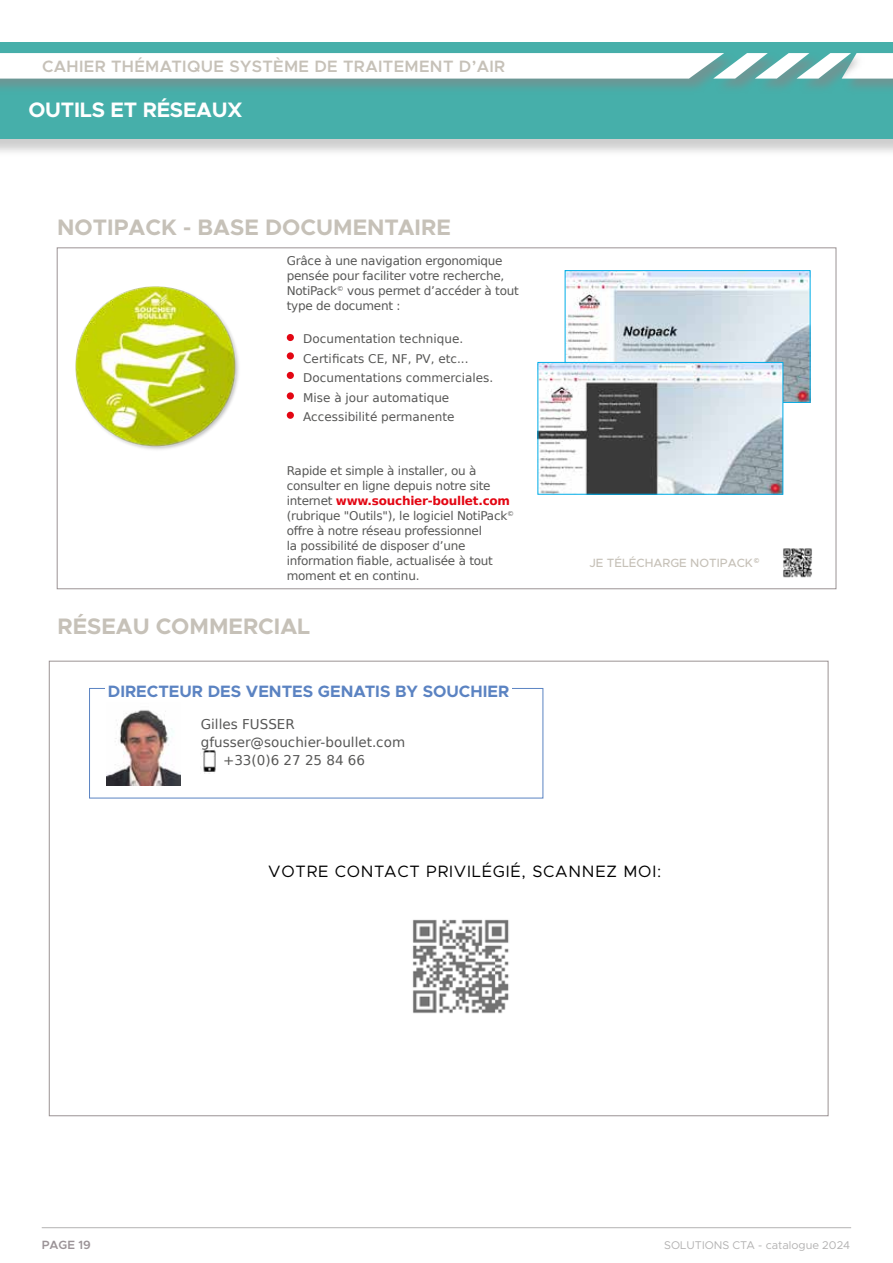
<style>
.page{position:relative;width:893px;height:1263px;background:#fff}
.page>*{position:absolute;margin:0;border:0;box-sizing:border-box;transform-origin:0 0}
.t1{font:700 22.5px "Metropolis";color:#c6c1b8}
.t2{font:700 21px "Metropolis";letter-spacing:-.01em;color:#fff}
.t3{font:600 16.5px "Metropolis";letter-spacing:.02em;color:#c6c1b8}
.t4{font:700 16.5px "Metropolis";color:#5b83c2}
.t5{font:16.5px "Metropolis";letter-spacing:.045em;color:#000}
.t6{font:13.5px "DejaVu Sans";color:#575756}
.t7{font:12px/15px "DejaVu Sans";letter-spacing:-.02em;color:#575756}
.t8{font:12px/19.5px "DejaVu Sans";color:#575756}
.t9{font:500 12px "Metropolis";color:#c6c1b8}
.t10{font:600 12px "Metropolis";color:#9b9397}
.t11{font:11.25px "Metropolis";color:#b3b2b2}
.s1{font-weight:700;color:#e30613}
</style>
<div class="page">
<hr style="left:42px;top:1227px;width:809px;height:1px;background:#b3b2b2">
<div style="left:287px;top:334px;width:7px;height:7px;background:#e30613;border-radius:50%"></div>
<div style="left:287px;top:352px;width:7px;height:7px;background:#e30613;border-radius:50%"></div>
<div style="left:287px;top:372px;width:7px;height:7px;background:#e30613;border-radius:50%"></div>
<div style="left:287px;top:392px;width:7px;height:7px;background:#e30613;border-radius:50%"></div>
<div style="left:287px;top:412px;width:7px;height:7px;background:#e30613;border-radius:50%"></div>
<img style="left:567px;top:272px;width:241px;height:129px">
<div style="left:565px;top:270px;width:245px;height:133px;border:1px solid #00ade8"></div>
<img style="left:540px;top:364px;width:241px;height:128px">
<div style="left:538px;top:362px;width:245px;height:132px;border:1px solid #00ade8"></div>
<img style="left:783px;top:548px;width:29px;height:30px">
<img style="left:75px;top:286px;width:164px;height:164px">
<img style="left:413px;top:919px;width:96px;height:95px">
<div style="left:0;top:45px;width:893px;height:112px;background:#878787;opacity:.4"></div>
<div style="left:0;top:43px;width:893px;height:96px;background:#46afaa"></div>
<div style="left:0;top:52px;width:738px;height:42px;background:#878787;opacity:.6"></div>
<div style="left:842px;top:52px;width:51px;height:42px;background:#878787;opacity:.6"></div>
<div style="left:714px;top:52px;width:68px;height:42px;background:#878787;opacity:.6"></div>
<div style="left:756px;top:52px;width:68px;height:42px;background:#878787;opacity:.6"></div>
<div style="left:797px;top:52px;width:68px;height:42px;background:#878787;opacity:.6"></div>
<svg style="left:0;top:53px;width:893px;height:26px;background:#edf4f4"></svg>
<img style="left:201px;top:749px;width:15px;height:24px">
<img style="left:106px;top:710px;width:75px;height:76px">
<h3 class="t3" style="left:42px;top:56px;width:465px">CAHIER THÉMATIQUE SYSTÈME DE TRAITEMENT D’AIR</h3>
<h2 class="t2" style="left:28px;top:97px;width:216px">OUTILS ET RÉSEAUX</h2>
<h1 class="t1" style="left:57px;top:213px;width:395px">NOTIPACK - BASE DOCUMENTAIRE</h1>
<p class="t7" style="left:287px;top:253px;width:234px">Grâce à une navigation ergonomique pensée pour faciliter votre recherche, NotiPack<sup>©</sup> vous permet d’accéder à tout type de document :</p>
<p class="t8" style="left:303px;top:329px;width:192px">Documentation technique.<br>Certificats CE, NF, PV, etc...<br>Documentations commerciales.<br>Mise à jour automatique<br>Accessibilité permanente</p>
<p class="t7" style="left:287px;top:463px;width:229px">Rapide et simple à installer, ou à consulter en ligne depuis notre site internet <span class="s1">www.souchier-boullet.com </span>(rubrique "Outils"), le logiciel NotiPack<sup>© </sup>offre à notre réseau professionnel<br>la possibilité de disposer d’une information fiable, actualisée à tout moment et en continu.</p>
<h1 class="t1" style="left:57px;top:612px;width:254px">RÉSEAU COMMERCIAL</h1>
<h3 class="t4" style="left:108px;top:681px;width:403px">DIRECTEUR DES VENTES GENATIS BY SOUCHIER</h3>
<p class="t6" style="left:201px;top:713px;width:96px">Gilles FUSSER</p>
<p class="t6" style="left:201px;top:731px;width:206px">gfusser@souchier-boullet.com</p>
<p class="t6" style="left:223px;top:749px;width:144px">+33(0)6 27 25 84 66</p>
<p class="t9" style="left:589px;top:555px;width:172px">JE TÉLÉCHARGE NOTIPACK<sup>©</sup></p>
<h3 class="t5" style="left:268px;top:861px;width:394px">VOTRE CONTACT PRIVILÉGIÉ, SCANNEZ MOI:</h3>
<p class="t10" style="left:42px;top:1237px;width:50px">PAGE 19</p>
<p class="t11" style="left:664px;top:1238px;width:187px">SOLUTIONS CTA - catalogue 2024</p>
</div>
